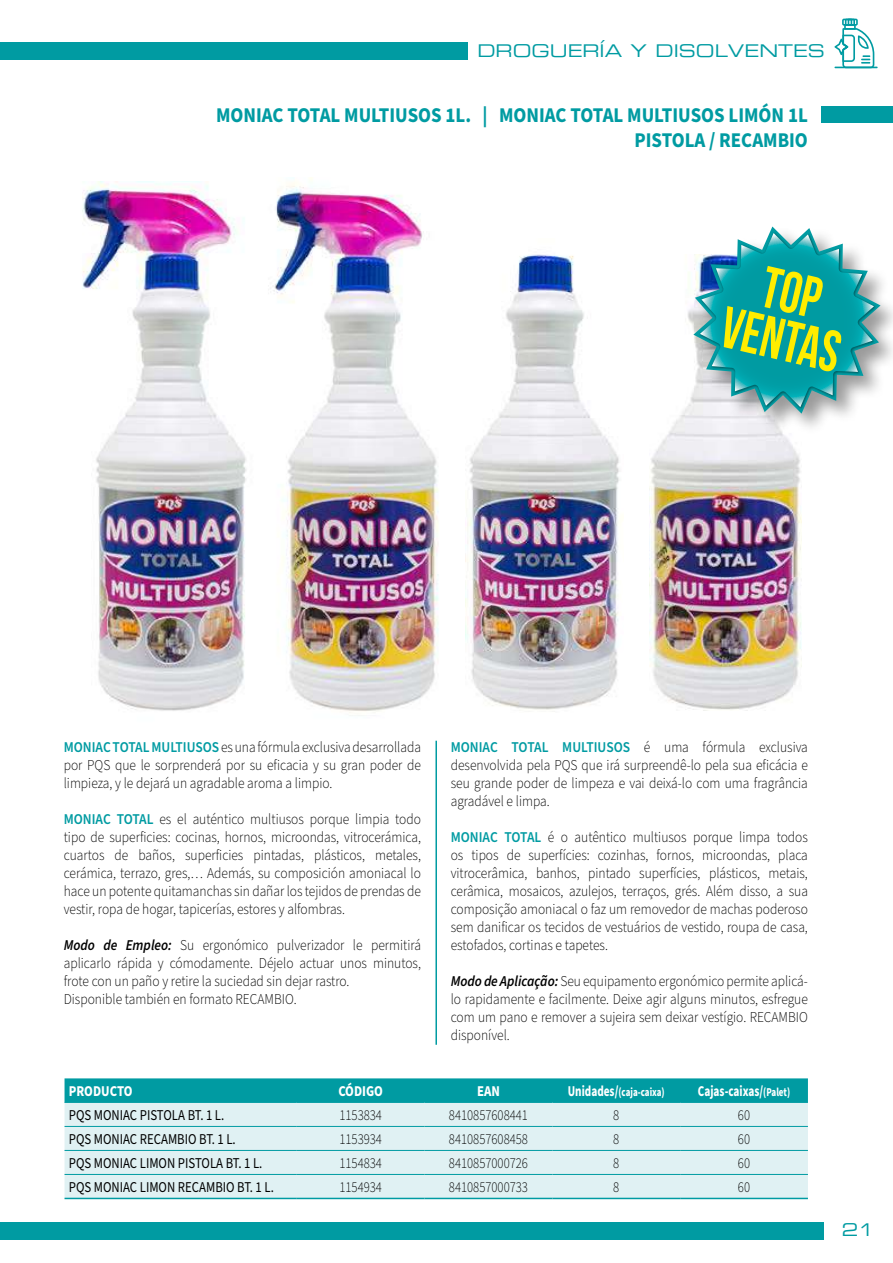
<style>
.page{position:relative;width:893px;height:1263px;background:#fff}
.page>*{position:absolute;margin:0;border:0;box-sizing:border-box;transform-origin:0 0}
.t1{font:700 58.35px/48.2px "Bebas Neue";color:#ffed00;text-align:center;scale:.9 1}
.t2{font:700 21px/25.2px "Source Sans Pro";color:#009ba2;text-align:right;scale:.9 1}
.t3{font:17.25px "Eurostile Extended Two";color:#009ba2}
.t4{font:300 15px/18px "Source Sans Pro";color:#000;text-align:justify;scale:.9 1}
.t5{font:15px "Source Sans Pro";color:#000;scale:.85 1}
.t6{font:300 15px "Source Sans Pro";color:#000;scale:.85 1}
.t7{font:700 15px "Source Sans Pro";color:#fff;scale:.75 1}
.t8{font:700 15px "Source Sans Pro";color:#fff;scale:.85 1}
.t9{font:700 12px "Source Sans Pro";color:#fff;scale:.75 1}
.s1{font-weight:600;color:#009ba2}
.s2{font-weight:600;font-style:italic}
.s3{font-size:15px}
.s4{font-size:12px}
</style>
<div class="page">
<div style="left:0;top:1222px;width:824px;height:17px;background:#009ba2"></div>
<div style="left:0;top:42px;width:468px;height:18px;background:#009ba2"></div>
<div style="left:821px;top:106px;width:72px;height:16px;background:#009ba2"></div>
<hr style="left:834px;top:67px;width:44px;height:1px;background:#009ba2">
<svg style="left:834px;top:19px;width:40px;height:49px"></svg>
<div style="left:65px;top:1078px;width:743px;height:24px;background:#009ba2"></div>
<div style="left:65px;top:1103px;width:743px;height:95px;background:#e0f1f3"></div>
<hr style="left:65px;top:1102px;width:232px;height:1px;background:#009ba2">
<hr style="left:297px;top:1102px;width:128px;height:1px;background:#009ba2">
<hr style="left:425px;top:1102px;width:127px;height:1px;background:#009ba2">
<hr style="left:552px;top:1102px;width:128px;height:1px;background:#009ba2">
<hr style="left:680px;top:1102px;width:128px;height:1px;background:#009ba2">
<hr style="left:65px;top:1126px;width:232px;height:1px;background:#009ba2">
<hr style="left:297px;top:1126px;width:128px;height:1px;background:#009ba2">
<hr style="left:425px;top:1126px;width:127px;height:1px;background:#009ba2">
<hr style="left:552px;top:1126px;width:128px;height:1px;background:#009ba2">
<hr style="left:680px;top:1126px;width:128px;height:1px;background:#009ba2">
<hr style="left:65px;top:1150px;width:232px;height:1px;background:#009ba2">
<hr style="left:297px;top:1150px;width:128px;height:1px;background:#009ba2">
<hr style="left:425px;top:1150px;width:127px;height:1px;background:#009ba2">
<hr style="left:552px;top:1150px;width:128px;height:1px;background:#009ba2">
<hr style="left:680px;top:1150px;width:128px;height:1px;background:#009ba2">
<hr style="left:65px;top:1174px;width:232px;height:1px;background:#009ba2">
<hr style="left:297px;top:1174px;width:128px;height:1px;background:#009ba2">
<hr style="left:425px;top:1174px;width:127px;height:1px;background:#009ba2">
<hr style="left:552px;top:1174px;width:128px;height:1px;background:#009ba2">
<hr style="left:680px;top:1174px;width:128px;height:1px;background:#009ba2">
<hr style="left:65px;top:1198px;width:232px;height:1px;background:#009ba2">
<hr style="left:297px;top:1198px;width:128px;height:1px;background:#009ba2">
<hr style="left:425px;top:1198px;width:127px;height:1px;background:#009ba2">
<hr style="left:552px;top:1198px;width:128px;height:1px;background:#009ba2">
<hr style="left:680px;top:1198px;width:128px;height:1px;background:#009ba2">
<hr style="left:435px;top:741px;width:2px;height:304px;background:#009ba2">
<img style="left:82px;top:181px;width:165px;height:530px">
<img style="left:273px;top:178px;width:166px;height:535px">
<img style="left:466px;top:254px;width:153px;height:458px">
<img style="left:649px;top:309px;width:152px;height:402px">
<div style="left:691px;top:225px;width:202px;height:210px;background:#000;opacity:.4"></div>
<svg style="left:693px;top:226px;width:187px;height:188px"></svg>
<p class="t3" style="left:477px;top:39px;width:349px">DROGUERÍA Y DISOLVENTES</p>
<h2 class="t2" style="left:216px;top:103px;width:659px">MONIAC TOTAL MULTIUSOS 1L. | MONIAC TOTAL MULTIUSOS LIMÓN 1L<br>PISTOLA / RECAMBIO</h2>
<h1 class="t1" style="left:739px;top:255px;width:135px;rotate:13deg">TOP<br>VENTAS</h1>
<p class="t4" style="left:64px;top:738px;width:398px"><span class="s1">MONIAC TOTAL MULTIUSOS</span> es una fórmula exclusiva desarrollada por PQS que le sorprenderá por su eficacia y su gran poder de limpieza, y le dejará un agradable aroma a limpio.</p>
<p class="t4" style="left:64px;top:810px;width:398px"><span class="s1">MONIAC TOTAL</span> es el auténtico multiusos porque limpia todo tipo de superficies: cocinas, hornos, microondas, vitrocerámica, cuartos de baños, superficies pintadas, plásticos, metales, cerámica, terrazo, gres,… Además, su composición amoniacal lo hace un potente quitamanchas sin dañar los tejidos de prendas de vestir, ropa de hogar, tapicerías, estores y alfombras.</p>
<p class="t4" style="left:64px;top:936px;width:398px;text-align:left"><span class="s2">Modo de Empleo:</span> Su ergonómico pulverizador le permitirá aplicarlo rápida y cómodamente. Déjelo actuar unos minutos, frote con un paño y retire la suciedad sin dejar rastro.<br>Disponible también en formato RECAMBIO.</p>
<p class="t4" style="left:451px;top:738px;width:398px"><span class="s1">MONIAC TOTAL MULTIUSOS</span> é uma fórmula exclusiva desenvolvida pela PQS que irá surpreendê-lo pela sua eficácia e seu grande poder de limpeza e vai deixá-lo com uma fragrância agradável e limpa.</p>
<p class="t4" style="left:451px;top:828px;width:398px"><span class="s1">MONIAC TOTAL</span> é o autêntico multiusos porque limpa todos os tipos de superfícies: cozinhas, fornos, microondas, placa vitrocerâmica, banhos, pintado superfícies, plásticos, metais, cerâmica, mosaicos, azulejos, terraços, grés. Além disso, a sua composição amoniacal o faz um removedor de machas poderoso sem danificar os tecidos de vestuários de vestido, roupa de casa, estofados, cortinas e tapetes.</p>
<p class="t4" style="left:451px;top:972px;width:398px"><span class="s2">Modo de Aplicação:</span> Seu equipamento ergonómico permite aplicá&shy;lo rapidamente e facilmente. Deixe agir alguns minutos, esfregue com um pano e remover a sujeira sem deixar vestígio. RECAMBIO disponível.</p>
<p class="t8" style="left:69px;top:1081px;width:76px">PRODUCTO</p>
<p class="t8" style="left:338px;top:1081px;width:54px">CÓDIGO</p>
<p class="t8" style="left:477px;top:1081px;width:28px">EAN</p>
<p class="t9" style="left:568px;top:1084px;width:131px"><span class="s3">Unidades/</span>(caja-caixa)</p>
<p class="t7" style="left:698px;top:1081px;width:124px">Cajas-caixas/<span class="s4">(Palet)</span></p>
<p class="t5" style="left:69px;top:1105px;width:184px">PQS MONIAC PISTOLA BT. 1 L.</p>
<p class="t6" style="left:339px;top:1105px;width:52px">1153834</p>
<p class="t6" style="left:449px;top:1105px;width:95px">8410857608441</p>
<p class="t6" style="left:613px;top:1105px;width:9px">8</p>
<p class="t6" style="left:738px;top:1105px;width:16px">60</p>
<p class="t5" style="left:69px;top:1129px;width:198px">PQS MONIAC RECAMBIO BT. 1 L.</p>
<p class="t6" style="left:339px;top:1129px;width:52px">1153934</p>
<p class="t6" style="left:449px;top:1129px;width:95px">8410857608458</p>
<p class="t6" style="left:613px;top:1129px;width:9px">8</p>
<p class="t6" style="left:738px;top:1129px;width:16px">60</p>
<p class="t5" style="left:69px;top:1153px;width:229px">PQS MONIAC LIMON PISTOLA BT. 1 L.</p>
<p class="t6" style="left:339px;top:1153px;width:52px">1154834</p>
<p class="t6" style="left:449px;top:1153px;width:95px">8410857000726</p>
<p class="t6" style="left:613px;top:1153px;width:9px">8</p>
<p class="t6" style="left:738px;top:1153px;width:16px">60</p>
<p class="t5" style="left:69px;top:1177px;width:243px">PQS MONIAC LIMON RECAMBIO BT. 1 L.</p>
<p class="t6" style="left:339px;top:1177px;width:52px">1154934</p>
<p class="t6" style="left:449px;top:1177px;width:95px">8410857000733</p>
<p class="t6" style="left:613px;top:1177px;width:9px">8</p>
<p class="t6" style="left:738px;top:1177px;width:16px">60</p>
<p class="t3" style="left:842px;top:1218px;width:35px">21</p>
</div>
